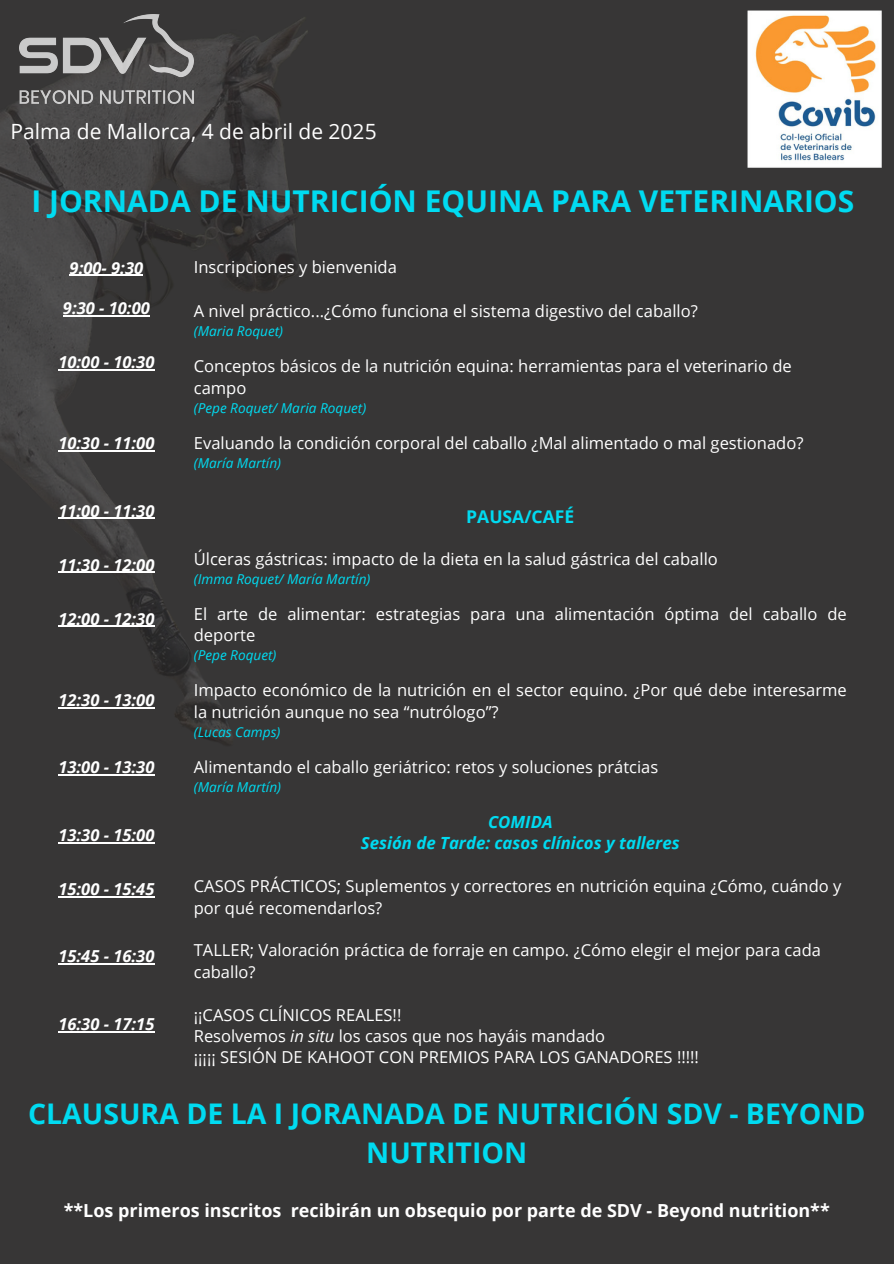
<style>
.page{position:relative;width:894px;height:1264px;background:#fff}
.page>*{position:absolute;margin:0;border:0;box-sizing:border-box;transform-origin:0 0}
.t1{font:700 30px "Open Sans";color:#00dbf1}
.t2{font:700 28.5px/39.3px "Open Sans";color:#00dbf1;text-align:center}
.t3{font:21px "Open Sans";color:#fff}
.t4{font:700 18px "Open Sans";color:#fff}
.t5{font:700 17.55px "Open Sans";color:#00dbf1}
.t6{font:italic 700 16.8px/21.3px "Open Sans";color:#00dbf1;text-align:center}
.t7{font:16.5px/21.3px "Open Sans";color:#fff}
.t8{font:italic 700 16.5px "Open Sans";color:#fff}
.t9{font:italic 13.65px "Open Sans";color:#00dbf1}
.s1{font-style:italic}
</style>
<div class="page">
<div style="left:0;top:0;width:893px;height:1263px;background:#373636"></div>
<img style="left:0;top:14px;width:308px;height:731px">
<img style="left:19px;top:15px;width:174px;height:88px">
<img style="left:747px;top:10px;width:134px;height:158px">
<hr style="left:70px;top:275px;width:73px;height:1px;background:#fff">
<hr style="left:63px;top:315px;width:87px;height:1px;background:#fff">
<hr style="left:58px;top:369px;width:96px;height:1px;background:#fff">
<hr style="left:58px;top:450px;width:96px;height:1px;background:#fff">
<hr style="left:58px;top:518px;width:96px;height:1px;background:#fff">
<hr style="left:58px;top:572px;width:96px;height:1px;background:#fff">
<hr style="left:58px;top:626px;width:96px;height:1px;background:#fff">
<hr style="left:58px;top:707px;width:96px;height:1px;background:#fff">
<hr style="left:58px;top:774px;width:96px;height:1px;background:#fff">
<hr style="left:58px;top:842px;width:96px;height:1px;background:#fff">
<hr style="left:58px;top:896px;width:96px;height:1px;background:#fff">
<hr style="left:58px;top:963px;width:96px;height:1px;background:#fff">
<hr style="left:58px;top:1031px;width:96px;height:1px;background:#fff">
<p class="t3" style="left:10px;top:116px;width:367px">Palma de Mallorca, 4 de abril de 2025</p>
<p class="t1" style="left:31px;top:180px;width:824px">I JORNADA DE NUTRICIÓN EQUINA PARA VETERINARIOS</p>
<p class="t8" style="left:70px;top:256px;width:75px">9:00- 9:30</p>
<h3 class="t8" style="left:63px;top:296px;width:88px">9:30 - 10:00</h3>
<p class="t8" style="left:58px;top:350px;width:97px">10:00 - 10:30</p>
<p class="t8" style="left:58px;top:431px;width:97px">10:30 - 11:00</p>
<p class="t8" style="left:58px;top:499px;width:97px">11:00 - 11:30</p>
<p class="t8" style="left:58px;top:553px;width:97px">11:30 - 12:00</p>
<p class="t8" style="left:58px;top:607px;width:97px">12:00 - 12:30</p>
<p class="t8" style="left:58px;top:688px;width:97px">12:30 - 13:00</p>
<p class="t8" style="left:58px;top:755px;width:97px">13:00 - 13:30</p>
<p class="t8" style="left:58px;top:823px;width:97px">13:30 - 15:00</p>
<h4 class="t8" style="left:58px;top:877px;width:97px">15:00 - 15:45</h4>
<p class="t8" style="left:58px;top:944px;width:97px">15:45 - 16:30</p>
<p class="t8" style="left:58px;top:1012px;width:97px">16:30 - 17:15</p>
<p class="t7" style="left:194px;top:256px;width:204px">Inscripciones y bienvenida</p>
<p class="t7" style="left:194px;top:300px;width:505px">A nivel práctico...¿Cómo funciona el sistema digestivo del caballo?</p>
<p class="t9" style="left:194px;top:321px;width:91px">(Maria Roquet)</p>
<h2 class="t7" style="left:194px;top:355px;width:599px">Conceptos básicos de la nutrición equina: herramientas para el veterinario de campo</h2>
<h1 class="t9" style="left:194px;top:398px;width:174px">(Pepe Roquet/ Maria Roquet)</h1>
<h4 class="t7" style="left:194px;top:432px;width:611px">Evaluando la condición corporal del caballo ¿Mal alimentado o mal gestionado?</h4>
<h4 class="t9" style="left:194px;top:453px;width:89px">(María Martín)</h4>
<h4 class="t5" style="left:466px;top:504px;width:110px">PAUSA/CAFÉ</h4>
<h4 class="t7" style="left:194px;top:547px;width:525px">Úlceras gástricas: impacto de la dieta en la salud gástrica del caballo</h4>
<h4 class="t9" style="left:194px;top:569px;width:178px">(Imma Roquet/ María Martín)</h4>
<h4 class="t7" style="left:194px;top:603px;width:654px">El arte de alimentar: estrategias para una alimentación óptima del caballo de deporte</h4>
<h4 class="t9" style="left:194px;top:645px;width:84px">(Pepe Roquet)</h4>
<h4 class="t7" style="left:194px;top:679px;width:654px">Impacto económico de la nutrición en el sector equino. ¿Por qué debe interesarme la nutrición aunque no sea “nutrólogo”?</h4>
<h4 class="t9" style="left:194px;top:722px;width:88px">(Lucas Camps)</h4>
<h4 class="t7" style="left:194px;top:756px;width:466px">Alimentando el caballo geriátrico: retos y soluciones prátcias</h4>
<h4 class="t9" style="left:194px;top:777px;width:89px">(María Martín)</h4>
<h4 class="t6" style="left:361px;top:811px;width:320px">COMIDA<br>Sesión de Tarde: casos clínicos y talleres</h4>
<h4 class="t7" style="left:194px;top:875px;width:649px">CASOS PRÁCTICOS; Suplementos y correctores en nutrición equina ¿Cómo, cuándo y por qué recomendarlos?</h4>
<p class="t7" style="left:194px;top:939px;width:628px">TALLER; Valoración práctica de forraje en campo. ¿Cómo elegir el mejor para cada caballo?</p>
<p class="t7" style="left:194px;top:1003px;width:209px">¡¡CASOS CLÍNICOS REALES!!</p>
<p class="t7" style="left:194px;top:1024px;width:413px">Resolvemos <span class="s1">in situ</span> los casos que nos hayáis mandado</p>
<p class="t7" style="left:194px;top:1046px;width:506px">¡¡¡¡¡ SESIÓN DE KAHOOT CON PREMIOS PARA LOS GANADORES !!!!!</p>
<p class="t2" style="left:28px;top:1092px;width:838px">CLAUSURA DE LA I JORANADA DE NUTRICIÓN SDV - BEYOND<br>NUTRITION</p>
<p class="t4" style="left:64px;top:1197px;width:767px">**Los primeros inscritos recibirán un obsequio por parte de SDV - Beyond nutrition**</p>
</div>
